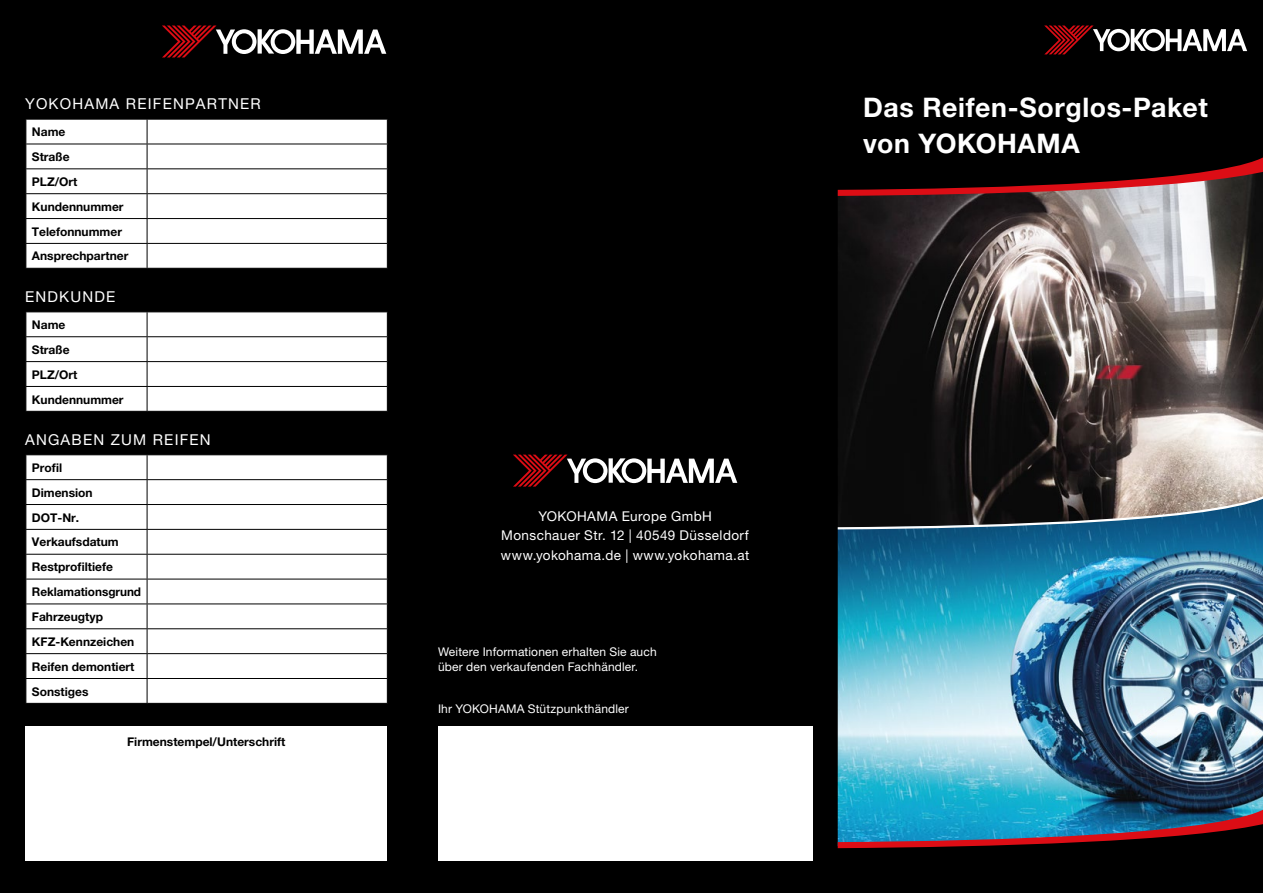
<style>
.page{position:relative;width:1263px;height:893px;background:#000}
.page>*{position:absolute;margin:0;border:0;box-sizing:border-box;transform-origin:0 0}
.t1{font:700 27px/36px "Helvetica Neue LT Pro";letter-spacing:.02em;color:#fff}
.t2{font:15px "Helvetica Neue LT Pro";letter-spacing:.08em;color:#fff}
.t3{font:13.5px/19.5px "Helvetica Neue LT Pro";letter-spacing:.03em;color:#fff;text-align:center}
.t4{font:700 12px/24.9px "Helvetica Neue LT Pro";color:#000}
.t5{font:12px/15px "Helvetica Neue LT Pro";letter-spacing:.015em;color:#fff}
</style>
<div class="page">
<img style="left:838px;top:196px;width:425px;height:286px">
<svg style="left:162px;top:26px;width:224px;height:31px"></svg>
<img style="left:838px;top:531px;width:425px;height:269px">
<div style="left:27px;top:120px;width:360px;height:148px;background:#fff"></div>
<hr style="left:26px;top:144px;width:121px;height:1px;background:#000">
<hr style="left:147px;top:144px;width:241px;height:1px;background:#000">
<hr style="left:26px;top:168px;width:121px;height:1px;background:#000">
<hr style="left:147px;top:168px;width:241px;height:1px;background:#000">
<hr style="left:26px;top:193px;width:121px;height:1px;background:#000">
<hr style="left:147px;top:193px;width:241px;height:1px;background:#000">
<hr style="left:26px;top:218px;width:121px;height:1px;background:#000">
<hr style="left:147px;top:218px;width:241px;height:1px;background:#000">
<hr style="left:26px;top:243px;width:121px;height:1px;background:#000">
<svg style="left:26px;top:120px;width:1px;height:148px"></svg>
<hr style="left:147px;top:243px;width:241px;height:1px;background:#000">
<svg style="left:147px;top:120px;width:1px;height:148px"></svg>
<svg style="left:387px;top:120px;width:1px;height:148px"></svg>
<svg style="left:26px;top:312px;width:362px;height:99px;background:#f4f4f4"></svg>
<div style="left:27px;top:455px;width:360px;height:248px;background:#fff"></div>
<hr style="left:26px;top:479px;width:121px;height:1px;background:#000">
<hr style="left:147px;top:479px;width:241px;height:1px;background:#000">
<hr style="left:26px;top:504px;width:121px;height:1px;background:#000">
<hr style="left:147px;top:504px;width:241px;height:1px;background:#000">
<hr style="left:26px;top:529px;width:121px;height:1px;background:#000">
<hr style="left:147px;top:529px;width:241px;height:1px;background:#000">
<hr style="left:26px;top:554px;width:121px;height:1px;background:#000">
<hr style="left:147px;top:554px;width:241px;height:1px;background:#000">
<hr style="left:26px;top:579px;width:121px;height:1px;background:#000">
<hr style="left:147px;top:579px;width:241px;height:1px;background:#000">
<hr style="left:26px;top:604px;width:121px;height:1px;background:#000">
<hr style="left:147px;top:604px;width:241px;height:1px;background:#000">
<hr style="left:26px;top:628px;width:121px;height:1px;background:#000">
<hr style="left:147px;top:628px;width:241px;height:1px;background:#000">
<hr style="left:26px;top:653px;width:121px;height:1px;background:#000">
<hr style="left:147px;top:653px;width:241px;height:1px;background:#000">
<hr style="left:26px;top:678px;width:121px;height:1px;background:#000">
<hr style="left:147px;top:678px;width:241px;height:1px;background:#000">
<svg style="left:26px;top:455px;width:1px;height:248px"></svg>
<svg style="left:147px;top:455px;width:1px;height:248px"></svg>
<svg style="left:387px;top:455px;width:1px;height:248px"></svg>
<div style="left:26px;top:726px;width:361px;height:134px;background:#fff"></div>
<svg style="left:837px;top:482px;width:426px;height:49px"></svg>
<svg style="left:838px;top:800px;width:425px;height:48px;background:#2f6584"></svg>
<svg style="left:838px;top:157px;width:425px;height:39px"></svg>
<svg style="left:513px;top:455px;width:224px;height:32px"></svg>
<div style="left:438px;top:726px;width:374px;height:134px;background:#fff"></div>
<svg style="left:1045px;top:26px;width:202px;height:28px"></svg>
<p class="t2" style="left:25px;top:94px;width:237px">YOKOHAMA REIFENPARTNER</p>
<p class="t4" style="left:32px;top:119px;width:98px">Name<br>Straße<br>PLZ/Ort<br>Kundennummer<br>Telefonnummer<br>Ansprechpartner</p>
<p class="t2" style="left:25px;top:287px;width:92px">ENDKUNDE</p>
<p class="t4" style="left:32px;top:312px;width:93px">Name<br>Straße<br>PLZ/Ort<br>Kundennummer</p>
<p class="t2" style="left:25px;top:430px;width:187px">ANGABEN ZUM REIFEN</p>
<p class="t4" style="left:32px;top:455px;width:111px">Profil<br>Dimension<br>DOT-Nr.<br>Verkaufsdatum<br>Restprofiltiefe<br>Reklamationsgrund<br>Fahrzeugtyp<br>KFZ-Kennzeichen<br>Reifen demontiert<br>Sonstiges</p>
<p class="t4" style="left:127px;top:729px;width:160px">Firmenstempel/Unterschrift</p>
<h1 class="t1" style="left:863px;top:89px;width:346px">Das Reifen-Sorglos-Paket von YOKOHAMA</h1>
<p class="t3" style="left:501px;top:506px;width:250px">YOKOHAMA Europe GmbH<br>Monschauer Str. 12 | 40549 Düsseldorf www.yokohama.de | www.yokohama.at</p>
<p class="t5" style="left:438px;top:644px;width:220px">Weitere Informationen erhalten Sie auch über den verkaufenden Fachhändler.</p>
<p class="t5" style="left:438px;top:701px;width:192px">Ihr YOKOHAMA Stützpunkthändler</p>
</div>
